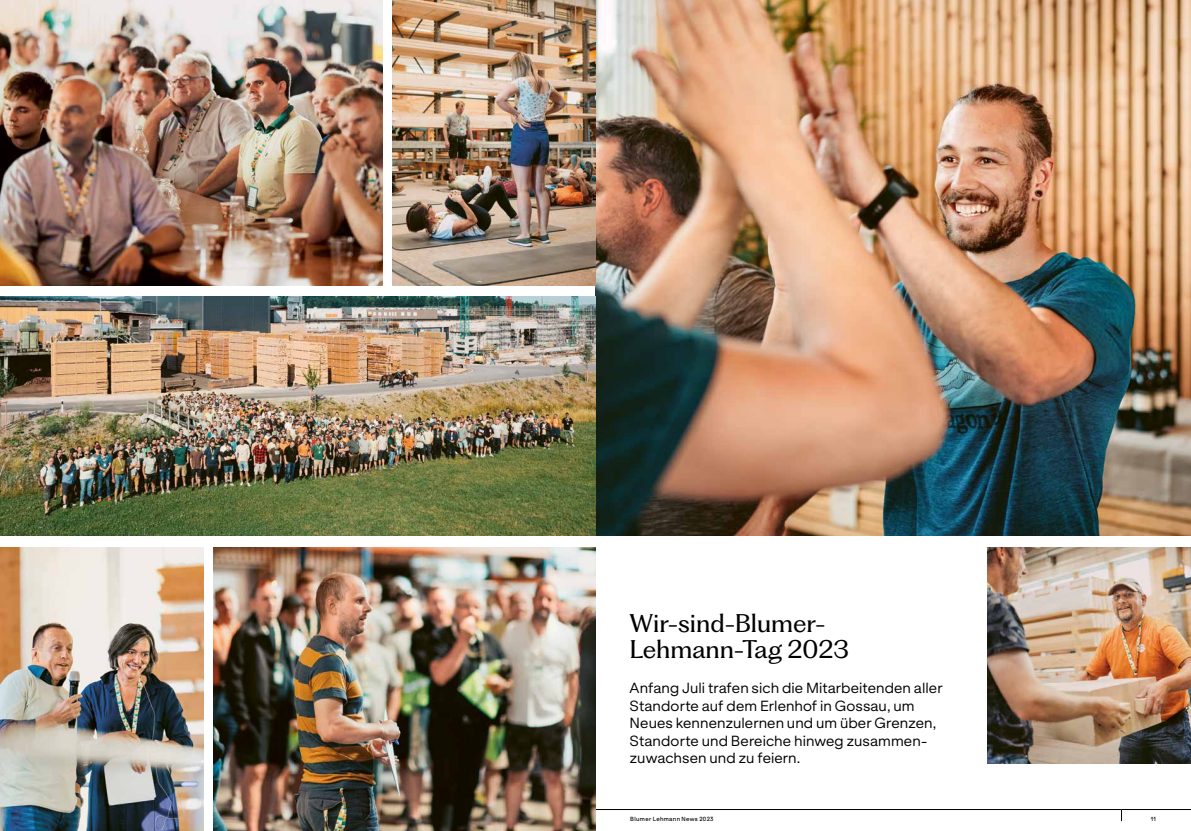
<style>
.page{position:relative;width:1191px;height:831px;background:#fff}
.page>*{position:absolute;margin:0;border:0;box-sizing:border-box;transform-origin:0 0}
.t1{font:23.62px/26.2px "PP Fragment Glare";color:#000}
.t2{font:14px/17.5px "ES Klarheit Grotesk";letter-spacing:.005em;color:#000}
.t3{font:500 5.69px "ES Klarheit Grotesk";letter-spacing:.06em;color:#000}
</style>
<div class="page">
<hr style="left:595px;top:809px;width:526px;height:1px;background:#000">
<hr style="left:1121px;top:809px;width:70px;height:1px;background:#000">
<img style="left:595px;top:0;width:596px;height:536px">
<img style="left:0;top:0;width:382px;height:286px">
<img style="left:987px;top:547px;width:204px;height:216px">
<img style="left:392px;top:0;width:203px;height:286px">
<img style="left:213px;top:547px;width:382px;height:284px">
<img style="left:0;top:547px;width:203px;height:284px">
<img style="left:0;top:297px;width:595px;height:239px">
<h1 class="t1" style="left:629px;top:612px;width:221px">Wir-sind-Blumer-<br>Lehmann-Tag 2023</h1>
<p class="t2" style="left:629px;top:678px;width:314px">Anfang Juli trafen sich die Mitarbeitenden aller Standorte auf dem Erlenhof in Gossau, um Neues kennenzulernen und um über Grenzen, Standorte und Bereiche hinweg zusammen&shy;zuwachsen und zu feiern.</p>
<p class="t3" style="left:630px;top:814px;width:85px">Blumer Lehmann News 2023</p>
<p class="t3" style="left:1150px;top:814px;width:7px">11</p>
</div>
